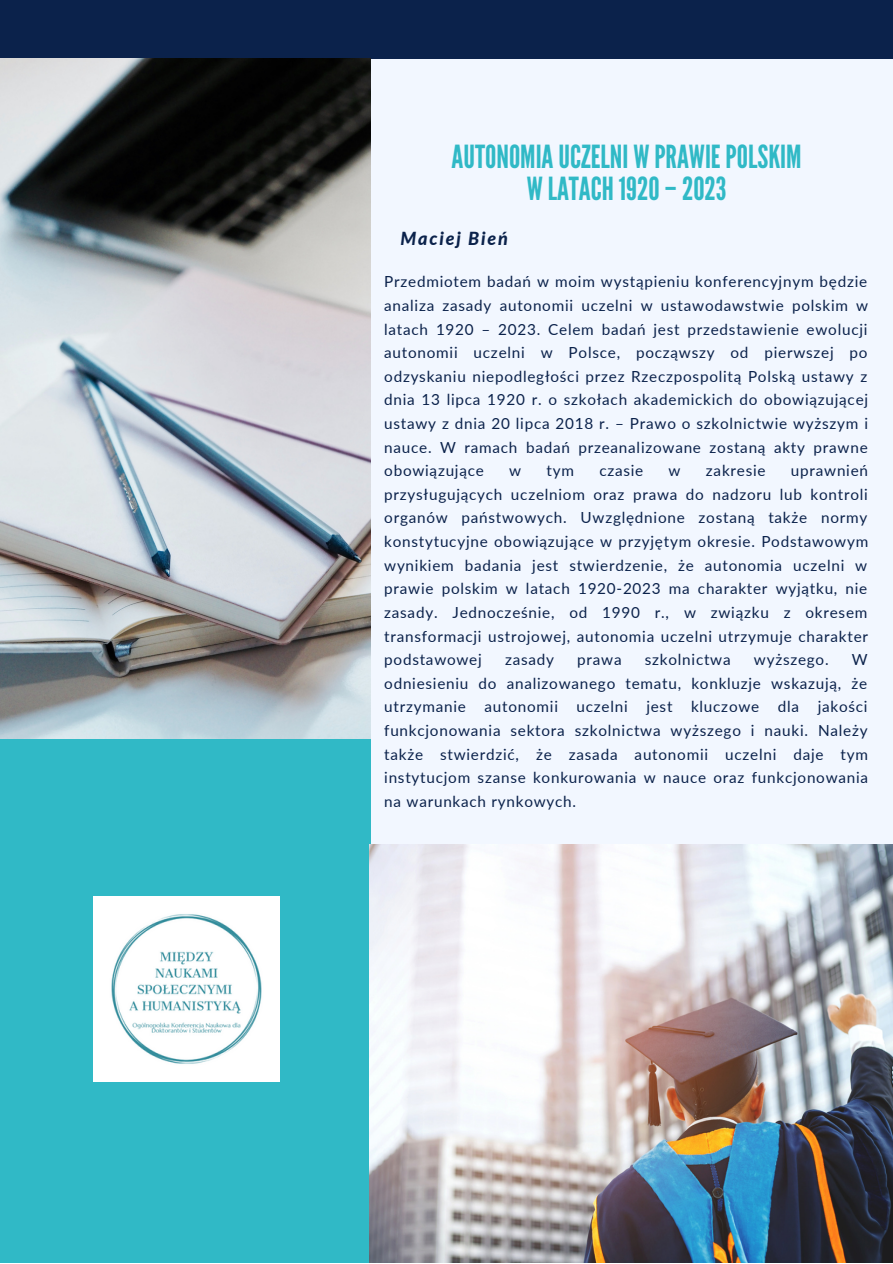
<style>
.page{position:relative;width:893px;height:1264px;background:#fff}
.page>*{position:absolute;margin:0;border:0;box-sizing:border-box;transform-origin:0 0}
.t1{font:31.8px/31.5px "League Gothic";color:#30b9c6;text-align:center}
.t2{font:italic 800 18px "Lato";letter-spacing:.1em;color:#0b224b}
.t3{font:15.3px/23.5px "Lato";letter-spacing:.05em;color:#0b224b;text-align:justify}
</style>
<div class="page">
<div style="left:0;top:0;width:892px;height:1262px;background:#f2f7ff"></div>
<div style="left:0;top:727px;width:370px;height:535px;background:#30b9c6"></div>
<div style="left:0;top:0;width:892px;height:58px;background:#0b224b"></div>
<img style="left:0;top:58px;width:370px;height:680px">
<img style="left:94px;top:896px;width:185px;height:185px">
<img style="left:370px;top:844px;width:522px;height:418px">
<p class="t1" style="left:451px;top:142px;width:351px">AUTONOMIAUCZELNI W PRAWIEPOLSKIM<br>W LATACH1920–2023</p>
<p class="t2" style="left:400px;top:227px;width:109px">Maciej Bień</p>
<p class="t3" style="left:384px;top:269px;width:485px">Przedmiotem badań w moim wystąpieniu konferencyjnym będzie analiza zasady autonomii uczelni w ustawodawstwie polskim w latach 1920 – 2023. Celem badań jest przedstawienie ewolucji autonomii uczelni w Polsce, począwszy od pierwszej po odzyskaniu niepodległości przez Rzeczpospolitą Polską ustawy z dnia 13 lipca 1920 r. o szkołach akademickich do obowiązującej ustawy z dnia 20 lipca 2018 r. – Prawo o szkolnictwie wyższym i nauce. W ramach badań przeanalizowane zostaną akty prawne obowiązujące</p>
<p class="t3" style="left:509px;top:458px;width:14px">w</p>
<p class="t3" style="left:546px;top:458px;width:29px">tym</p>
<p class="t3" style="left:599px;top:458px;width:45px">czasie</p>
<p class="t3" style="left:668px;top:458px;width:14px">w</p>
<p class="t3" style="left:706px;top:458px;width:61px">zakresie</p>
<p class="t3" style="left:384px;top:458px;width:485px;text-indent:406px">uprawnień przysługujących uczelniom oraz prawa do nadzoru lub kontroli organów państwowych. Uwzględnione zostaną także normy konstytucyjne obowiązujące w przyjętym okresie. Podstawowym wynikiem badania jest stwierdzenie, że autonomia uczelni w prawie polskim w latach 1920-2023 ma charakter wyjątku, nie zasady. Jednocześnie, od 1990 r., w związku z okresem transformacji ustrojowej, autonomia uczelni utrzymuje charakter podstawowej</p>
<p class="t3" style="left:505px;top:647px;width:50px">zasady</p>
<p class="t3" style="left:577px;top:647px;width:46px">prawa</p>
<p class="t3" style="left:644px;top:647px;width:87px">szkolnictwa</p>
<p class="t3" style="left:753px;top:647px;width:76px">wyższego.</p>
<p class="t3" style="left:384px;top:647px;width:485px;text-indent:467px">W odniesieniu do analizowanego tematu, konkluzje wskazują, że utrzymanie autonomii uczelni jest kluczowe dla jakości funkcjonowania sektora szkolnictwa wyższego i nauki. Należy także stwierdzić, że zasada autonomii uczelni daje tym instytucjom szanse konkurowania w nauce oraz funkcjonowania na warunkach rynkowych.</p>
</div>
